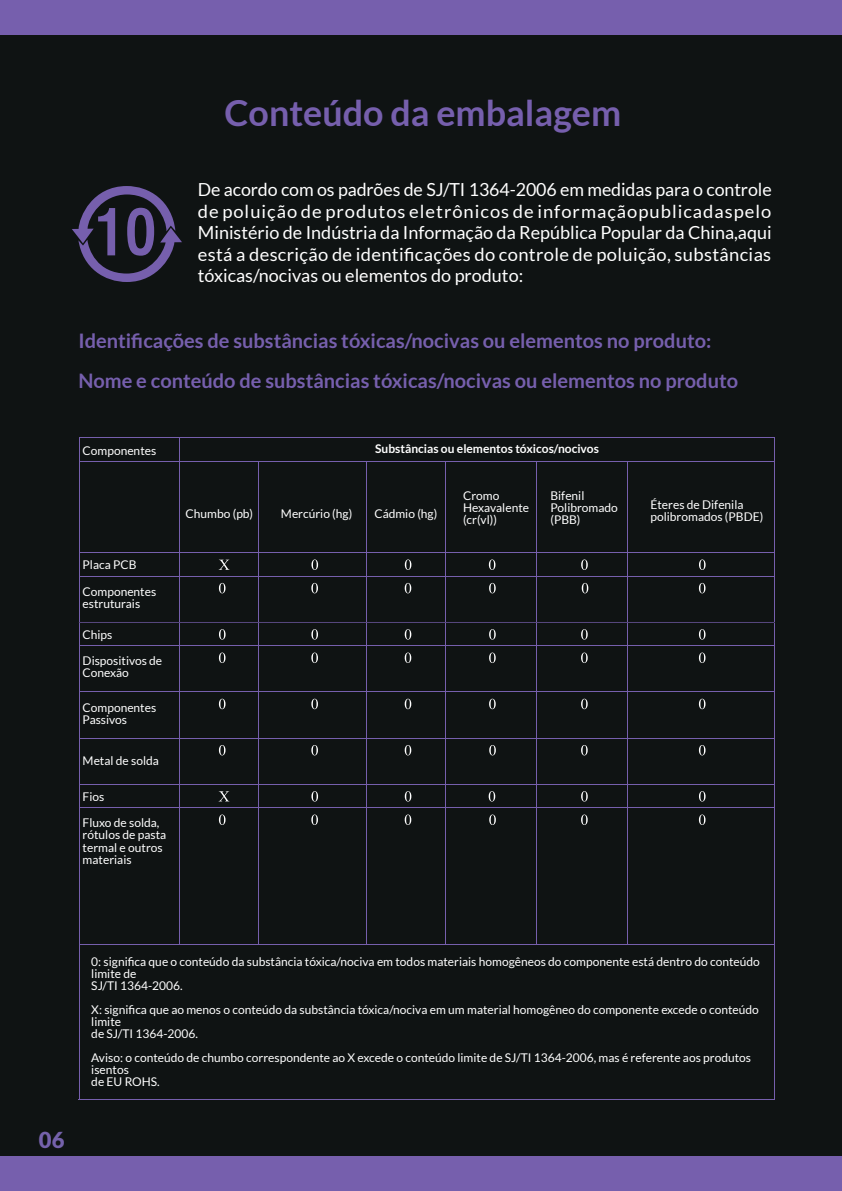
<style>
.page{position:relative;width:842px;height:1191px;background:#0f1313}
.page>*{position:absolute;margin:0;border:0;box-sizing:border-box;transform-origin:0 0}
.t1{font:700 35.8px "Lato";color:#765fad}
.t2{font:900 22px "Lato";color:#7562ab}
.t3{font:700 20px/40px "Lato";color:#765fad}
.t4{font:18px/21.6px "Lato";color:#fff;text-align:justify}
.t5{font:12px/12px "Lato";color:#fff}
.t6{font:700 12px "Lato";color:#fff}
</style>
<div class="page">
<svg style="left:219px;top:583px;width:486px;height:10px"></svg>
<svg style="left:219px;top:652px;width:486px;height:11px"></svg>
<svg style="left:219px;top:698px;width:486px;height:11px"></svg>
<svg style="left:219px;top:745px;width:486px;height:10px"></svg>
<svg style="left:219px;top:814px;width:486px;height:11px"></svg>
<hr style="left:79px;top:437px;width:695px;height:1px;background:#765fad">
<svg style="left:179px;top:438px;width:1px;height:23px"></svg>
<svg style="left:79px;top:438px;width:1px;height:23px"></svg>
<hr style="left:79px;top:461px;width:695px;height:1px;background:#765fad">
<svg style="left:774px;top:437px;width:1px;height:24px"></svg>
<hr style="left:79px;top:461px;width:1px;height:91px;background:#765fad">
<hr style="left:179px;top:461px;width:1px;height:91px;background:#765fad">
<hr style="left:258px;top:461px;width:1px;height:91px;background:#765fad">
<hr style="left:366px;top:461px;width:1px;height:91px;background:#765fad">
<hr style="left:446px;top:461px;width:1px;height:91px;background:#765fad">
<hr style="left:536px;top:461px;width:1px;height:91px;background:#765fad">
<hr style="left:627px;top:461px;width:1px;height:91px;background:#765fad">
<hr style="left:774px;top:461px;width:1px;height:91px;background:#765fad">
<hr style="left:79px;top:552px;width:695px;height:1px;background:#765fad">
<svg style="left:79px;top:553px;width:1px;height:23px"></svg>
<svg style="left:179px;top:553px;width:1px;height:23px"></svg>
<svg style="left:219px;top:553px;width:487px;height:23px"></svg>
<svg style="left:774px;top:553px;width:1px;height:23px"></svg>
<hr style="left:79px;top:576px;width:695px;height:1px;background:#765fad">
<hr style="left:79px;top:576px;width:1px;height:46px;background:#765fad">
<hr style="left:179px;top:576px;width:1px;height:46px;background:#765fad">
<hr style="left:258px;top:576px;width:1px;height:46px;background:#765fad">
<hr style="left:366px;top:576px;width:1px;height:46px;background:#765fad">
<hr style="left:446px;top:576px;width:1px;height:46px;background:#765fad">
<hr style="left:536px;top:576px;width:1px;height:46px;background:#765fad">
<hr style="left:627px;top:576px;width:1px;height:46px;background:#765fad">
<hr style="left:774px;top:576px;width:1px;height:46px;background:#765fad">
<hr style="left:79px;top:622px;width:695px;height:1px;background:#765fad">
<svg style="left:79px;top:622px;width:1px;height:23px"></svg>
<svg style="left:179px;top:622px;width:1px;height:23px"></svg>
<svg style="left:219px;top:622px;width:486px;height:23px"></svg>
<svg style="left:774px;top:622px;width:1px;height:23px"></svg>
<hr style="left:79px;top:645px;width:695px;height:1px;background:#765fad">
<hr style="left:79px;top:646px;width:1px;height:45px;background:#765fad">
<hr style="left:179px;top:646px;width:1px;height:45px;background:#765fad">
<hr style="left:258px;top:646px;width:1px;height:45px;background:#765fad">
<hr style="left:366px;top:646px;width:1px;height:45px;background:#765fad">
<hr style="left:446px;top:646px;width:1px;height:45px;background:#765fad">
<hr style="left:536px;top:646px;width:1px;height:45px;background:#765fad">
<hr style="left:627px;top:646px;width:1px;height:45px;background:#765fad">
<hr style="left:774px;top:646px;width:1px;height:45px;background:#765fad">
<hr style="left:79px;top:691px;width:695px;height:1px;background:#765fad">
<hr style="left:79px;top:692px;width:1px;height:45px;background:#765fad">
<hr style="left:179px;top:692px;width:1px;height:45px;background:#765fad">
<hr style="left:258px;top:692px;width:1px;height:45px;background:#765fad">
<hr style="left:366px;top:692px;width:1px;height:45px;background:#765fad">
<hr style="left:446px;top:692px;width:1px;height:45px;background:#765fad">
<hr style="left:536px;top:692px;width:1px;height:45px;background:#765fad">
<hr style="left:627px;top:692px;width:1px;height:45px;background:#765fad">
<hr style="left:774px;top:692px;width:1px;height:45px;background:#765fad">
<hr style="left:79px;top:738px;width:695px;height:1px;background:#765fad">
<hr style="left:79px;top:738px;width:1px;height:46px;background:#765fad">
<hr style="left:179px;top:738px;width:1px;height:46px;background:#765fad">
<hr style="left:258px;top:738px;width:1px;height:46px;background:#765fad">
<hr style="left:366px;top:738px;width:1px;height:46px;background:#765fad">
<hr style="left:446px;top:738px;width:1px;height:46px;background:#765fad">
<hr style="left:536px;top:738px;width:1px;height:46px;background:#765fad">
<hr style="left:627px;top:738px;width:1px;height:46px;background:#765fad">
<hr style="left:774px;top:738px;width:1px;height:46px;background:#765fad">
<hr style="left:79px;top:784px;width:695px;height:1px;background:#765fad">
<svg style="left:79px;top:785px;width:1px;height:22px"></svg>
<svg style="left:179px;top:785px;width:1px;height:22px"></svg>
<svg style="left:219px;top:785px;width:486px;height:22px"></svg>
<svg style="left:774px;top:784px;width:1px;height:23px"></svg>
<hr style="left:79px;top:807px;width:695px;height:1px;background:#765fad">
<hr style="left:79px;top:808px;width:1px;height:136px;background:#765fad">
<hr style="left:179px;top:808px;width:1px;height:136px;background:#765fad">
<hr style="left:258px;top:808px;width:1px;height:136px;background:#765fad">
<hr style="left:366px;top:808px;width:1px;height:136px;background:#765fad">
<hr style="left:446px;top:808px;width:1px;height:136px;background:#765fad">
<hr style="left:536px;top:808px;width:1px;height:136px;background:#765fad">
<hr style="left:627px;top:808px;width:1px;height:136px;background:#765fad">
<hr style="left:774px;top:808px;width:1px;height:136px;background:#765fad">
<hr style="left:79px;top:944px;width:695px;height:1px;background:#765fad">
<hr style="left:79px;top:945px;width:1px;height:155px;background:#765fad">
<hr style="left:79px;top:1099px;width:695px;height:1px;background:#765fad">
<hr style="left:774px;top:945px;width:1px;height:155px;background:#765fad">
<svg style="left:72px;top:186px;width:110px;height:96px"></svg>
<div style="left:0;top:0;width:842px;height:35px;background:#765fad"></div>
<div style="left:0;top:1156px;width:842px;height:35px;background:#765fad"></div>
<h1 class="t1" style="left:225px;top:92px;width:398px">Conteúdo da embalagem</h1>
<p class="t4" style="left:198px;top:178px;width:575px">De acordo com os padrões de SJ/TI 1364-2006 em medidas para o controle de poluição de produtos eletrônicos de informaçãopublicadaspelo Ministério de Indústria da Informação da República Popular da China,aqui está a descrição de identificações do controle de poluição, substâncias tóxicas/nocivas ou elementos do produto:</p>
<h3 class="t3" style="left:78px;top:321px;width:661px">Identificações de substâncias tóxicas/nocivas ou elementos no produto:<br>Nome e conteúdo de substâncias tóxicas/nocivas ou elementos no produto</h3>
<p class="t5" style="left:83px;top:444px;width:75px">Componentes</p>
<p class="t6" style="left:375px;top:442px;width:225px">Substâncias ou elementos tóxicos/nocivos</p>
<p class="t5" style="left:83px;top:558px;width:55px">Placa PCB</p>
<p class="t5" style="left:83px;top:585px;width:75px">Componentes estruturais</p>
<p class="t5" style="left:83px;top:622px;width:81px;line-height:25.4px">Chips<br>Dispositivos de</p>
<p class="t5" style="left:83px;top:666px;width:48px">Conexão</p>
<p class="t5" style="left:83px;top:701px;width:75px">Componentes<br>Passivos</p>
<p class="t5" style="left:83px;top:754px;width:78px">Metal de solda</p>
<p class="t5" style="left:83px;top:784px;width:78px;line-height:26px">Fios<br>Fluxo de solda,</p>
<p class="t5" style="left:83px;top:829px;width:85px">rótulos de pasta termal e outros materiais</p>
<p class="t5" style="left:186px;top:507px;width:69px">Chumbo (pb)</p>
<p class="t5" style="left:281px;top:507px;width:73px">Mercúrio (hg)</p>
<p class="t5" style="left:374px;top:507px;width:64px">Cádmio (hg)</p>
<p class="t5" style="left:463px;top:489px;width:67px">Cromo<br>Hexavalente (cr(vl))</p>
<p class="t5" style="left:550px;top:489px;width:69px">Bifenil<br>Polibromado (PBB)</p>
<p class="t5" style="left:650px;top:498px;width:114px">Éteres de Difenila polibromados (PBDE)</p>
<h2 class="t2" style="left:39px;top:1126px;width:27px">06</h2>
<p class="t5" style="left:91px;top:955px;width:670px">0: significa que o conteúdo da substância tóxica/nociva em todos materiais homogêneos do componente está dentro do conteúdo limite de<br>SJ/TI 1364-2006.</p>
<p class="t5" style="left:91px;top:1003px;width:669px">X: significa que ao menos o conteúdo da substância tóxica/nociva em um material homogêneo do componente excede o conteúdo limite<br>de SJ/TI 1364-2006.</p>
<p class="t5" style="left:91px;top:1051px;width:661px">Aviso: o conteúdo de chumbo correspondente ao X excede o conteúdo limite de SJ/TI 1364-2006, mas é referente aos produtos isentos<br>de EU ROHS.</p>
</div>
